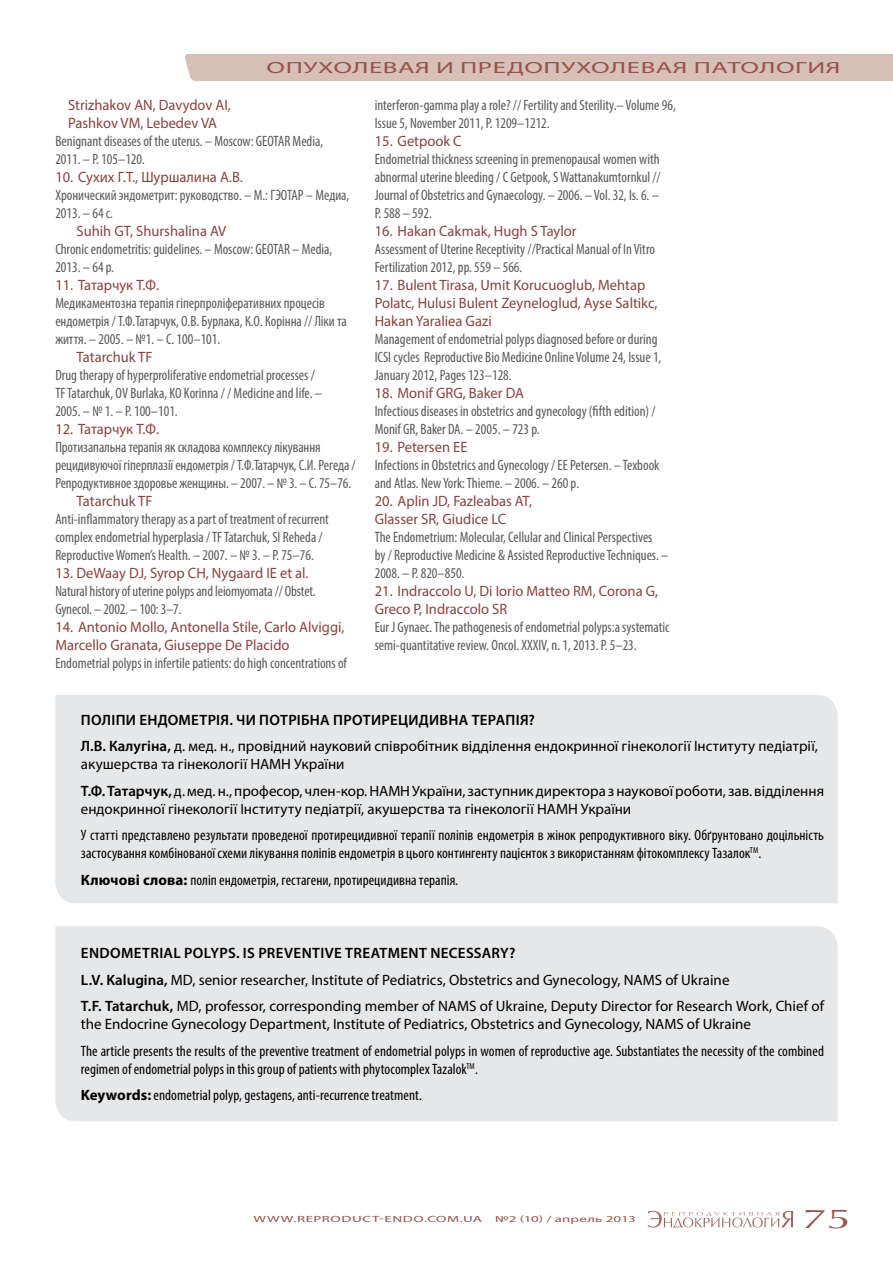
<style>
.page{position:relative;width:893px;height:1263px;background:#fff}
.page>*{position:absolute;margin:0;border:0;box-sizing:border-box;transform-origin:0 0}
.t1{font:27px "AG Opus High Resolution";color:#95544c;scale:1.67 1}
.t2{font:16.2px "Myriad Pro";letter-spacing:.02em;color:#95544c;scale:1.67 1}
.t3{font:condensed 15px/18px "Myriad Pro";color:#58595b}
.t4{font:15px/26.5px "Myriad Pro";color:#000}
.t5{font:condensed 15px/18px "Myriad Pro";letter-spacing:.005em;color:#000}
.t6{font:15px/18px "Myriad Pro";color:#8a423d}
.t7{font:600 15px "Myriad Pro";letter-spacing:.02em;color:#000}
.t8{font:9px "Myriad Pro";letter-spacing:.03em;color:#95544c;scale:1.67 1}
.s1{font-weight:600}
.s2{font-weight:700;font-stretch:normal}
</style>
<div class="page">
<div style="left:185px;top:54px;width:708px;height:27px;background:#d8bfb8"></div>
<svg style="left:648px;top:1211px;width:145px;height:17px"></svg>
<div style="left:55px;top:695px;width:783px;height:208px;background:#e6e7e8"></div>
<div style="left:55px;top:926px;width:783px;height:195px;background:#e6e7e8"></div>
<p class="t2" style="left:267px;top:58px;width:165px">ОПУХОЛЕВАЯ и предопухолевая</p>
<p class="t2" style="left:694px;top:58px;width:40px">патоло</p>
<p class="t2" style="left:795px;top:58px;width:27px">гия</p>
<p class="t6" style="left:68px;top:96px;width:164px">Strizhakov AN, Davydov AI,<br>Pashkov VM, Lebedev VA</p>
<p class="t3" style="left:55px;top:132px;width:269px">Benignant diseases of the uterus. – Moscow: GEOTAR Media,<br>2011. – P. 105–120.</p>
<p class="t6" style="left:55px;top:168px;width:189px">10. Сухих Г.Т., Шуршалина А.В.</p>
<p class="t3" style="left:55px;top:186px;width:296px">Хронический эндометрит: руководство. – М.: ГЭОТАР – Медиа,<br>2013. – 64 с.</p>
<p class="t6" style="left:77px;top:222px;width:151px">Suhih GT, Shurshalina AV</p>
<p class="t3" style="left:55px;top:240px;width:279px">Chronic endometritis: guidelines. – Moscow: GEOTAR – Media,<br>2013. – 64 p.</p>
<p class="t6" style="left:55px;top:276px;width:105px">11. Татарчук Т.Ф.</p>
<p class="t3" style="left:55px;top:294px;width:293px">Медикаментозна терапія гіперпроліферативних процесів ендометрія / Т.Ф.Татарчук, О.В. Бурлака, К.О. Корінна // Ліки та життя. – 2005. – №1. – С. 100–101.</p>
<p class="t6" style="left:77px;top:348px;width:77px">Tatarchuk TF</p>
<p class="t3" style="left:55px;top:366px;width:268px">Drug therapy of hyperproliferative endometrial processes /<br>TF Tatarchuk, OV Burlaka, KO Korinna / / Medicine and life. –<br>2005. – № 1. – P. 100–101.</p>
<p class="t6" style="left:55px;top:420px;width:105px">12. Татарчук Т.Ф.</p>
<p class="t3" style="left:55px;top:438px;width:302px">Протизапальна терапія як складова комплексу лікування рецидивуючої гіперплазії ендометрія / Т.Ф.Татарчук, С.И. Регеда /<br>Репродуктивное здоровье женщины. – 2007. – № 3. – С. 75–76.</p>
<p class="t6" style="left:77px;top:492px;width:77px">Tatarchuk TF</p>
<p class="t3" style="left:55px;top:510px;width:275px">Anti-inflammatory therapy as a part of treatment of recurrent complex endometrial hyperplasia / TF Tatarchuk, SI Reheda /<br>Reproductive Women’s Health. – 2007. – № 3. – P. 75–76.</p>
<p class="t6" style="left:55px;top:564px;width:255px">13. DeWaay DJ, Syrop CH, Nygaard IE et al.</p>
<p class="t3" style="left:55px;top:582px;width:262px">Natural history of uterine polyps and leiomyomata // Obstet.<br>Gynecol. – 2002. – 100: 3–7.</p>
<p class="t6" style="left:55px;top:618px;width:291px">14. Antonio Mollo, Antonella Stile, Carlo Alviggi,<br>Marcello Granata, Giuseppe De Placido</p>
<p class="t3" style="left:55px;top:654px;width:293px">Endometrial polyps in infertile patients: do high concentrations of</p>
<p class="t3" style="left:375px;top:96px;width:303px">interferon-gamma play a role? // Fertility and Sterility.– Volume 96,<br>Issue 5, November 2011, P. 1209–1212.</p>
<p class="t6" style="left:375px;top:132px;width:87px">15. Getpook C</p>
<p class="t3" style="left:375px;top:150px;width:287px;text-align:justify">Endometrial thickness screening in premenopausal women with abnormal uterine bleeding / C Getpook, S Wattanakumtornkul // Journal of Obstetrics and Gynaecology. – 2006. – Vol. 32, Is. 6. – P. 588 – 592.</p>
<p class="t6" style="left:375px;top:222px;width:203px">16. Hakan Cakmak, Hugh S Taylor</p>
<p class="t3" style="left:375px;top:240px;width:282px">Assessment of Uterine Receptivity //Practical Manual of In Vitro<br>Fertilization 2012, pp. 559 – 566.</p>
<p class="t6" style="left:375px;top:276px;width:284px">17. Bulent Tirasa, Umit Korucuoglub, Mehtap<br>Polatc, Hulusi Bulent Zeyneloglud, Ayse Saltikc,<br>Hakan Yaraliea Gazi</p>
<p class="t3" style="left:375px;top:330px;width:288px">Management of endometrial polyps diagnosed before or during<br>ICSI cycles Reproductive Bio Medicine Online Volume 24, Issue 1,<br>January 2012, Pages 123–128.</p>
<p class="t6" style="left:375px;top:384px;width:141px">18. Monif GRG, Baker DA</p>
<p class="t3" style="left:375px;top:402px;width:282px">Infectious diseases in obstetrics and gynecology (fifth edition) /<br>Monif GR, Baker DA. – 2005. – 723 p.</p>
<p class="t6" style="left:375px;top:438px;width:86px">19. Petersen EE</p>
<p class="t3" style="left:375px;top:456px;width:286px">Infections in Obstetrics and Gynecology / EE Petersen. – Texbook and Atlas. New York: Thieme. – 2006. – 260 р.</p>
<p class="t6" style="left:375px;top:492px;width:159px">20. Aplin JD, Fazleabas AT,<br>Glasser SR, Giudice LC</p>
<p class="t3" style="left:375px;top:528px;width:295px">The Endometrium: Molecular, Cellular and Clinical Perspectives<br>by / Reproductive Medicine &amp; Assisted Reproductive Techniques. –<br>2008. – P. 820–850.</p>
<p class="t6" style="left:375px;top:582px;width:285px">21. Indraccolo U, Di Iorio Matteo RM, Corona G,<br>Greco P, Indraccolo SR</p>
<p class="t3" style="left:375px;top:618px;width:296px">Eur J Gynaec. The pathogenesis of endometrial polyps:a systematic semi-quantitative review. Oncol. XXXIV, n. 1, 2013. Р. 5–23.</p>
<p class="t4" style="left:81px;top:706px;width:739px;text-indent:425px"><span class="s1">ПІЯ?<br>Л.В. Калугіна,</span> д. мед. н., провідний науковий співробітник відділення ендокринної гінекології Інституту педіатрії,</p>
<p class="t4" style="left:81px;top:751px;width:745px">акушерства та гінекології НАМН України<br><span class="s1">Т.Ф. Татарчук,</span> д. мед. н., професор, член-кор. НАМН України, заступник директора з наукової роботи, зав. відділення</p>
<p class="t4" style="left:81px;top:795px;width:552px">ендокринної гінекології Інституту педіатрії, акушерства та гінекології НАМН України</p>
<p class="t5" style="left:81px;top:826px;width:745px">У статті представлено результати проведеної протирецидивної терапії поліпів ендометрія в жінок репродуктивного віку. Обґрунтовано доцільність застосування комбінованої схеми лікування поліпів ендометрія в цього контингенту пацієнток з використанням фітокомплексу Тазалок<sup>ТМ</sup>.</p>
<p class="t5" style="left:81px;top:871px;width:379px"><span class="s2">Ключові слова:</span> поліп ендометрія, гестагени, протирецидивна терапія.</p>
<p class="t7" style="left:81px;top:710px;width:69px">ПОЛІПи ЕНДОМЕТР</p>
<p class="t7" style="left:216px;top:710px;width:63px">Ія. ЧИ ПОТР</p>
<p class="t7" style="left:297px;top:710px;width:15px">ІБНА</p>
<p class="t7" style="left:333px;top:710px;width:21px">ПРОТИРЕЦИДИВНА</p>
<p class="t7" style="left:472px;top:710px;width:10px">ТЕРА</p>
<p class="t4" style="left:81px;top:940px;width:554px"><span class="s1">ENDOMETRIAL POLYPs. IS PREVENTIVE TREATMENT NECESSARY?<br>L.V. Kalugina,</span> MD, senior researcher, Institute of Pediatrics, Obstetrics and Gynecology, NAM</p>
<p class="t4" style="left:655px;top:966px;width:76px">S of Ukraine</p>
<p class="t4" style="left:81px;top:993px;width:368px"><span class="s1">T.F. Tatarchuk,</span> MD, professor, corresponding member of NAM</p>
<p class="t4" style="left:81px;top:997px;width:745px;line-height:18px;text-indent:388px">S of Ukraine, Deputy Director for Research Work, Chief of the Endocrine Gynecology Department, Institute of Pediatrics, Obstetrics and Gynecology, NAM</p>
<p class="t4" style="left:676px;top:1011px;width:76px">S of Ukraine</p>
<p class="t5" style="left:81px;top:1042px;width:745px">The article presents the results of the preventive treatment of endometrial polyps in women of reproductive age. Substantiates the necessity of the combined regimen of endometrial polyps in this group of patients with phytocomplex Tazalok<sup>TM</sup>.</p>
<p class="t5" style="left:81px;top:1086px;width:343px"><span class="s2">Keywords:</span> endometrial polyp, gestagens, anti-recurrence treatment.</p>
<p class="t8" style="left:253px;top:1213px;width:138px">www.reproduct-endo.com.ua</p>
<p class="t8" style="left:495px;top:1213px;width:86px">№2 (10) / апрель 2013</p>
<h1 class="t1" style="left:802px;top:1203px;width:31px">75</h1>
</div>
